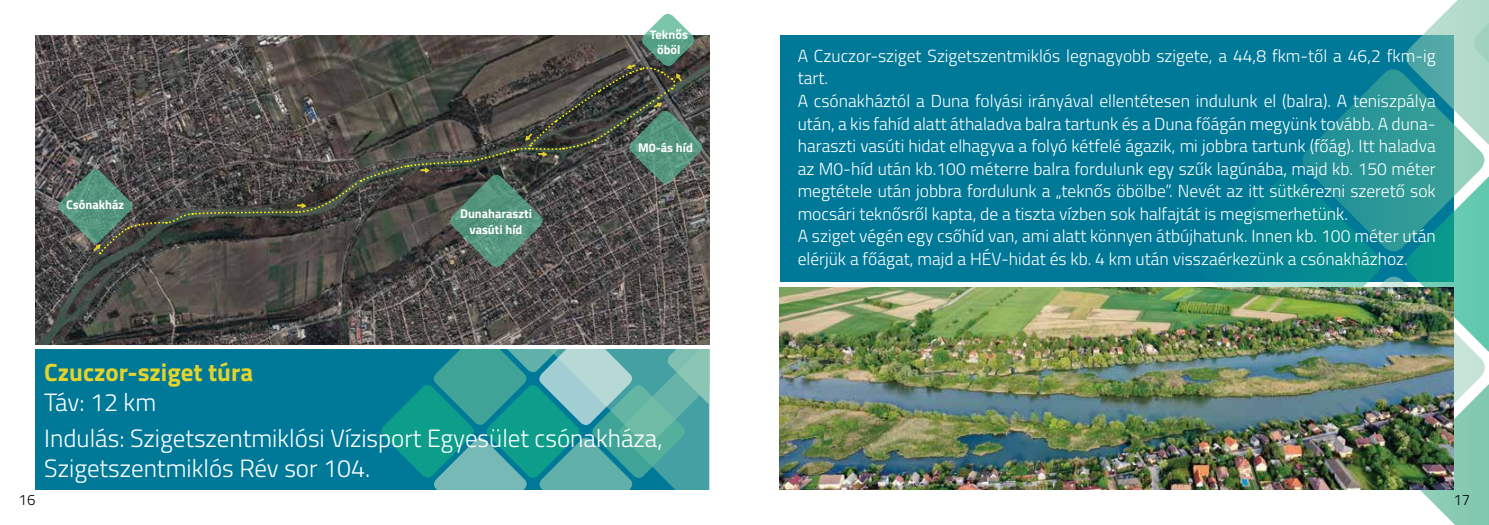
<style>
.page{position:relative;width:1489px;height:525px;background:#fff}
.page>*{position:absolute;margin:0;border:0;box-sizing:border-box;transform-origin:0 0}
.t1{font:300 25px/36.2px "Titillium";color:#fff}
.t2{font:700 25px "Titillium";color:#e2d32d}
.t3{font:300 17.5px/22.5px "Titillium";color:#fff}
.t4{font:300 15px "Titillium";color:#000}
.t5{font:700 12.5px/15px "Titillium";color:#fff;text-align:center}
</style>
<div class="page">
<div style="left:780px;top:35px;width:673px;height:247px;background:#007999"></div>
<div style="left:35px;top:349px;width:674px;height:140px;background:#007999"></div>
<svg style="left:381px;top:349px;width:328px;height:140px"></svg>
<img style="left:35px;top:35px;width:674px;height:309px">
<svg style="left:1401px;top:463px;width:87px;height:61px"></svg>
<svg style="left:1213px;top:173px;width:168px;height:114px;fill:#038495"></svg>
<svg style="left:1297px;top:69px;width:103px;height:187px"></svg>
<svg style="left:1297px;top:271px;width:191px;height:192px"></svg>
<svg style="left:1400px;top:0;width:88px;height:360px"></svg>
<img style="left:780px;top:287px;width:673px;height:202px">
<svg style="left:56px;top:13px;width:649px;height:257px"></svg>
<p class="t5" style="left:650px;top:26px;width:39px">Teknős öböl</p>
<p class="t5" style="left:66px;top:196px;width:60px">Csónakház</p>
<p class="t5" style="left:460px;top:206px;width:73px">Dunaharaszti vasúti híd</p>
<p class="t5" style="left:638px;top:139px;width:56px">M0-ás híd</p>
<h1 class="t2" style="left:44px;top:352px;width:210px">Czuczor-sziget túra</h1>
<h1 class="t1" style="left:44px;top:382px;width:620px">Táv: 12 km<br>Indulás: Szigetszentmiklósi Vízisport Egyesület csónakháza,</h1>
<h1 class="t1" style="left:44px;top:448px;width:327px">Szigetszentmiklós Rév sor 104.</h1>
<p class="t3" style="left:797px;top:44px;width:639px">A Czuczor-sziget Szigetszentmiklós legnagyobb szigete, a 44,8 fkm-től a 46,2 fkm-ig tart.<br>A csónakháztól a Duna folyási irányával ellentétesen indulunk el (balra). A teniszpálya után, a kis fahíd alatt áthaladva balra tartunk és a Duna főágán megyünk tovább. A duna&shy;haraszti vasúti hidat elhagyva a folyó kétfelé ágazik, mi jobbra tartunk (főág). Itt haladva az M0-híd után kb.100 méterre balra fordulunk egy szűk lagúnába, majd kb. 150 méter megtétele után jobbra fordulunk a „teknős öbölbe”. Nevét az itt sütkérezni szerető sok mocsári teknősről kapta, de a tiszta vízben sok halfajtát is megismerhetünk.<br>A sziget végén egy csőhíd van, ami alatt könnyen átbújhatunk. Innen kb. 100 méter után elérjük a főágat, majd a HÉV-hidat és kb. 4 km után visszaérkezünk a csónakházhoz.</p>
<p class="t4" style="left:19px;top:489px;width:18px">16</p>
<p class="t4" style="left:1453px;top:489px;width:18px">17</p>
</div>
